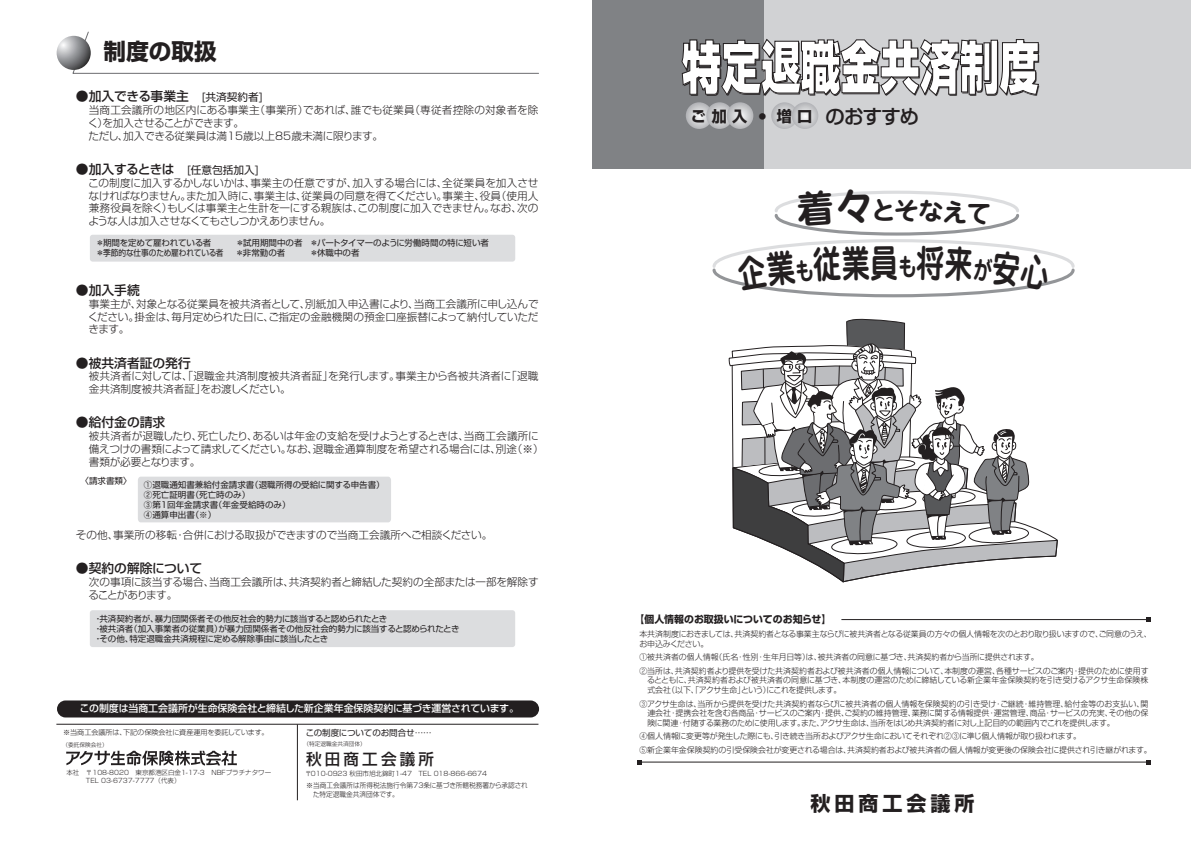
<style>
.page{position:relative;width:1191px;height:842px;background:#fff}
.page>*{position:absolute;margin:0;border:0;box-sizing:border-box;transform-origin:0 0}
.t1{font:900 56.7px "Shin Go Pro";color:#231f20;scale:.7 1}
.t2{font:700 37.6px "Jun 501 Pro";color:#231f20;scale:.75 1}
.t3{font:700 25.1px "Jun 501 Pro";color:#231f20}
.t4{font:700 22.7px "Shin Go Pro";color:#231f20}
.t5{font:700 20px "Shin Go Pro";letter-spacing:.2em;color:#231f20}
.t6{font:500 15.6px "Shin Go Pro";letter-spacing:.2em;color:#231f20}
.t7{font:700 15.2px "Shin Go Pro";color:#231f20}
.t8{font:500 12.8px "Shin Go Pro";color:#231f20}
.t9{font:500 12.8px "Shin Go Pro";letter-spacing:-.045em;color:#231f20}
.t10{font:300 10.6px/12.8px "Shin Go Pro";letter-spacing:-.015em;color:#231f20}
.t11{font:700 10px "Shin Go Pro";color:#231f20}
.t12{font:500 9.9px "Shin Go Pro";color:#fff}
.t13{font:8.5px/10.2px "Shin Go Pro";color:#231f20}
.t14{font:8.5px/10px "Shin Go Pro";letter-spacing:-.02em;color:#231f20}
.t15{font:300 8px/9.6px "Shin Go Pro";letter-spacing:-.01em;color:#231f20}
.t16{font:300 8px/9.6px "Shin Go Pro";letter-spacing:-.03em;color:#231f20}
.t17{font:300 7.1px "Shin Go Pro";color:#231f20}
.t18{font:300 7px/8.4px "Shin Go Pro";color:#231f20}
.t19{font:300 6.5px/7.8px "Shin Go Pro";color:#231f20}
.t20{font:300 5.7px "Shin Go Pro";color:#231f20}
.s1{font-weight:400;font-size:10.6px}
.s2{font-size:22.7px}
.s3{font-weight:500;font-size:19.8px}
</style>
<div class="page">
<div style="left:57px;top:700px;width:482px;height:17px;background:#231f20;border-radius:9px"></div>
<div style="left:596px;top:0;width:595px;height:168px;background:#d1d2d4"></div>
<div style="left:592px;top:0;width:172px;height:168px;background:#808285"></div>
<svg style="left:681px;top:39px;width:358px;height:57px"></svg>
<svg style="left:686px;top:102px;width:26px;height:27px"></svg>
<svg style="left:706px;top:102px;width:27px;height:27px"></svg>
<svg style="left:726px;top:102px;width:27px;height:27px"></svg>
<svg style="left:771px;top:102px;width:27px;height:27px"></svg>
<svg style="left:791px;top:102px;width:27px;height:27px"></svg>
<hr style="left:56px;top:724px;width:482px;height:1px;background:#231f20">
<hr style="left:297px;top:724px;width:1px;height:76px;background:#231f20">
<svg style="left:66px;top:751px;width:171px;height:14px"></svg>
<hr style="left:841px;top:619px;width:307px;height:1px;background:#231f20">
<svg style="left:1146px;top:617px;width:5px;height:5px"></svg>
<hr style="left:639px;top:762px;width:509px;height:1px;background:#231f20">
<svg style="left:1146px;top:760px;width:5px;height:4px"></svg>
<svg style="left:637px;top:760px;width:5px;height:4px"></svg>
<svg style="left:72px;top:31px;width:467px;height:43px"></svg>
<div style="left:90px;top:235px;width:425px;height:27px;background:#dcdddf;border-radius:3px"></div>
<div style="left:138px;top:477px;width:253px;height:45px;background:#dcdddf"></div>
<svg style="left:57px;top:36px;width:34px;height:34px"></svg>
<div style="left:90px;top:610px;width:425px;height:37px;background:#dcdddf;border-radius:3px"></div>
<svg style="left:731px;top:761px;width:327px;height:2px"></svg>
<svg style="left:712px;top:190px;width:364px;height:431px"></svg>
<h3 class="t4" style="left:103px;top:33px;width:115px">制度の取扱</h3>
<p class="t8" style="left:76px;top:86px;width:188px">●加入できる事業主 <span class="s1">[共済契約者]</span></p>
<p class="t10" style="left:88px;top:103px;width:452px">当商工会議所の地区内にある事業主（事業所）であれば、誰でも従業員（専従者控除の対象者を除く）を加入させることができます。<br>ただし、加入できる従業員は満15歳以上85歳未満に限ります。</p>
<p class="t9" style="left:76px;top:159px;width:184px">●加入するときは <span class="s1">[任意包括加入]</span></p>
<p class="t10" style="left:88px;top:175px;width:452px;text-align:justify">この制度に加入するかしないかは、事業主の任意ですが、加入する場合には、全従業員を加入させなければなりません。また加入時に、事業主は、従業員の同意を得てください。事業主、役員（使用人兼務役員を除く）もしくは事業主と生計を一にする親族は、この制度に加入できません。なお、次のような人は加入させなくてもさしつかえありません。</p>
<p class="t14" style="left:96px;top:237px;width:395px">＊期間を定めて雇われている者　　　＊試用期間中の者　＊パートタイマーのように労働時間の特に短い者＊季節的な仕事のため雇われている者</p>
<p class="t13" style="left:236px;top:247px;width:126px">＊非常勤の者　　　＊休職中の者</p>
<p class="t8" style="left:76px;top:280px;width:65px">●加入手続</p>
<p class="t10" style="left:88px;top:296px;width:452px;text-align:justify">事業主が、対象となる従業員を被共済者として、別紙加入申込書により、当商工会議所に申し込んでください。掛金は、毎月定められた日に、ご指定の金融機関の預金口座振替によって納付していただきます。</p>
<p class="t8" style="left:76px;top:352px;width:116px">●被共済者証の発行</p>
<p class="t10" style="left:89px;top:369px;width:451px">被共済者に対しては、「退職金共済制度被共済者証」を発行します。事業主から各被共済者に「退職金共済制度被共済者証」をお渡しください。</p>
<p class="t8" style="left:76px;top:412px;width:91px">●給付金の請求</p>
<p class="t10" style="left:89px;top:428px;width:456px">被共済者が退職したり、死亡したり、あるいは年金の支給を受けようとするときは、当商工会議所に備えつけの書類によって請求してください。なお、退職金通算制度を希望される場合には、別途（※）書類が必要となります。</p>
<p class="t13" style="left:81px;top:474px;width:53px">〈請求書類〉</p>
<p class="t13" style="left:144px;top:478px;width:242px">①退職通知書兼給付金請求書（退職所得の受給に関する申告書）<br>②死亡証明書（死亡時のみ）<br>③第１回年金請求書（年金受給時のみ）<br>④通算申出書（※）</p>
<p class="t10" style="left:76px;top:527px;width:418px">その他、事業所の移転・合併における取扱ができますので当商工会議所へご相談ください。</p>
<p class="t8" style="left:76px;top:558px;width:128px">●契約の解除について</p>
<p class="t10" style="left:88px;top:575px;width:452px">次の事項に該当する場合、当商工会議所は、共済契約者と締結した契約の全部または一部を解除することがあります。</p>
<p class="t13" style="left:94px;top:613px;width:367px;line-height:9.9px">・共済契約者が、暴力団関係者その他反社会的勢力に該当すると認められたとき<br>・被共済者（加入事業者の従業員）が暴力団関係者その他反社会的勢力に該当すると認められたとき・その他、特定退職金共済規程に定める解除事由に該当したとき</p>
<p class="t12" style="left:80px;top:700px;width:440px">この制度は当商工会議所が生命保険会社と締結した新企業年金保険契約に基づき運営されています。</p>
<p class="t17" style="left:63px;top:726px;width:207px">※当商工会議所は、下記の保険会社に資産運用を委託しています。</p>
<p class="t13" style="left:306px;top:726px;width:127px">この制度についてのお問合せ……</p>
<p class="t20" style="left:303px;top:739px;width:64px">（特定退職金共済団体）</p>
<h3 class="t6" style="left:306px;top:746px;width:129px">秋田商工会議所</h3>
<p class="t19" style="left:305px;top:769px;width:183px">〒010-0923 秋田市旭北錦町1-47　TEL 018-866-6674</p>
<p class="t18" style="left:313px;top:781px;width:216px;text-indent:-7px">※当商工会議所は所得税法施行令第73条に基づき所轄税務署から承認された特定退職金共済団体です。</p>
<p class="t20" style="left:62px;top:740px;width:47px">（委託保険会社）</p>
<p class="t19" style="left:66px;top:768px;width:213px">本社　〒108-8020　東京都港区白金1-17-3　NBFプラチナタワー　　　　TEL 03-6737-7777（代表）</p>
<h1 class="t1" style="left:682px;top:23px;width:512px">特定退職金共済制度</h1>
<h3 class="t7" style="left:691px;top:104px;width:230px">ご加入<span class="s2">・</span>増口 <span class="s3">のおすすめ</span></h3>
<h3 class="t3" style="left:871px;top:191px;width:27px">と</h3>
<h2 class="t2" style="left:870px;top:233px;width:40px">員</h2>
<p class="t11" style="left:634px;top:611px;width:199px">【個人情報のお取扱いについてのお知らせ】</p>
<p class="t16" style="left:639px;top:628px;width:514px">本共済制度におきましては、共済契約者となる事業主ならびに被共済者となる従業員の方々の個人情報を次のとおり取り扱いますので、ご同意のうえ、お申込みください。</p>
<p class="t15" style="left:639px;top:649px;width:511px;line-height:13.6px">①被共済者の個人情報（氏名・性別・生年月日等）は、被共済者の同意に基づき、共済契約者から当所に提供されます。<br>②当所は、共済契約者より提供を受けた共済契約者および被共済者の個人情報について、本制度の運営、各種サービスのご案内・提供のために使用す</p>
<p class="t15" style="left:647px;top:674px;width:503px">るとともに、共済契約者および被共済者の同意に基づき、本制度の運営のために締結している新企業年金保険契約を引き受けるアクサ生命保険株式会社（以下、「アクサ生命」という）にこれを提供します。</p>
<p class="t15" style="left:647px;top:698px;width:502px;text-align:justify;text-indent:-8px">③アクサ生命は、当所から提供を受けた共済契約者ならびに被共済者の個人情報を保険契約の引き受け・ご継続・維持管理、給付金等のお支払い、関連会社・提携会社を含む各商品・サービスのご案内・提供、ご契約の維持管理、業務に関する情報提供・運営管理、商品・サービスの充実、その他の保険に関連・付随する業務のために使用します。また、アクサ生命は、当所をはじめ共済契約者に対し上記目的の範囲内でこれを提供します。</p>
<p class="t15" style="left:639px;top:728px;width:514px;line-height:13.6px">④個人情報に変更等が発生した際にも、引き続き当所およびアクサ生命においてそれぞれ②③に準じ個人情報が取り扱われます。<br>⑤新企業年金保険契約の引受保険会社が変更される場合は、共済契約者および被共済者の個人情報が変更後の保険会社に提供され引き継がれます。</p>
<h3 class="t5" style="left:810px;top:787px;width:165px">秋田商工会議所</h3>
</div>
